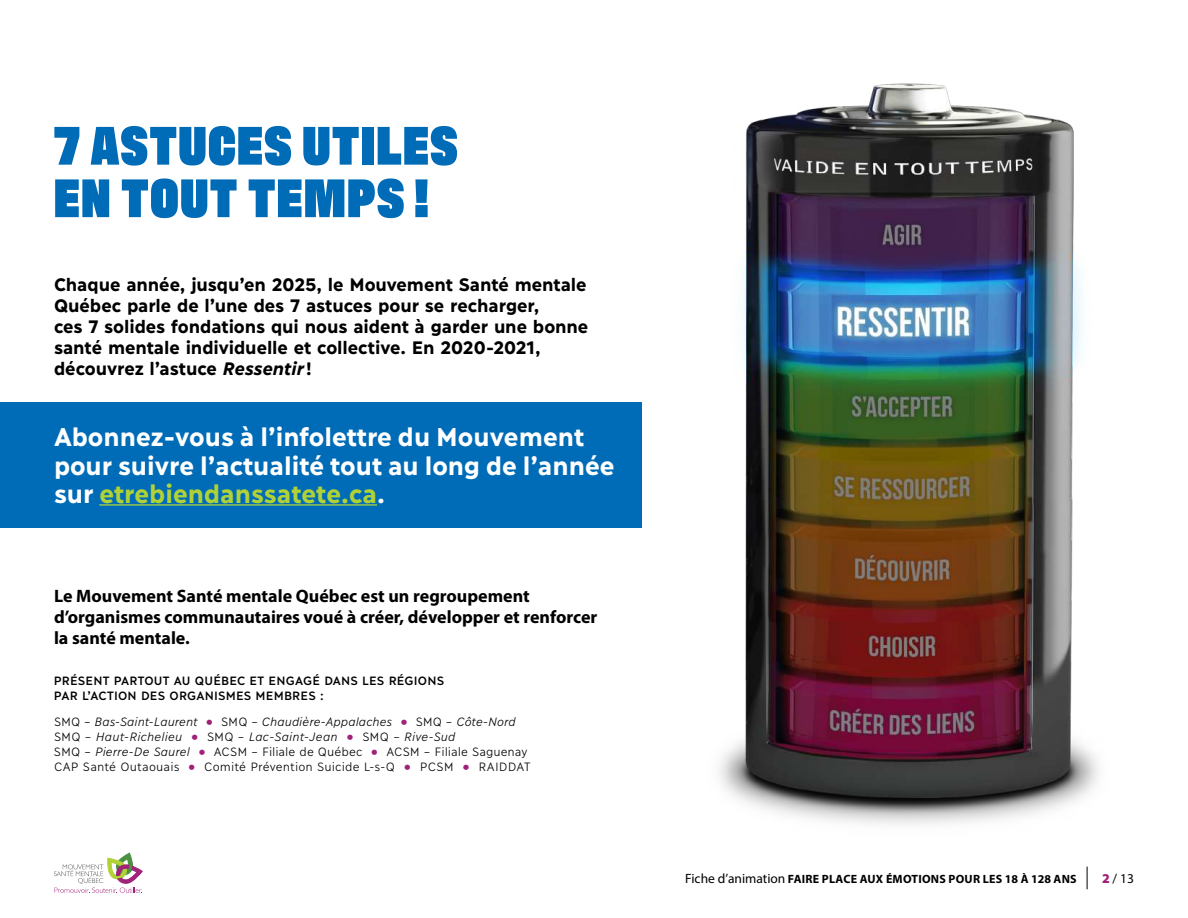
<style>
.page{position:relative;width:1188px;height:918px;background:#fff}
.page>*{position:absolute;margin:0;border:0;box-sizing:border-box;transform-origin:0 0}
.t1{font:800 55.5px/52.5px "Antarctican Headline";letter-spacing:.025em;color:#006cb7}
.t2{font:700 25.5px/28.5px "Ilisarniq";color:#fff}
.t3{font:700 18px/21px "Ilisarniq";letter-spacing:-.005em;color:#000}
.t4{font:700 18px/21px "Myriad Pro";color:#000}
.t5{font:13.5px "Myriad Pro";color:#000}
.t6{font:300 12px/15px "Ilisarniq";letter-spacing:.005em;color:#000}
.t7{font:600 12px/15px "Ilisarniq";letter-spacing:.015em;color:#000}
.t8{font:700 12px "Myriad Pro";letter-spacing:.02em;color:#000}
.s1{font-style:italic}
.s2{color:#b0d237}
.s3{font-weight:900;font-size:19.5px;color:#a12279}
.s4{font-weight:400;font-size:13.5px}
.s5{font-weight:900;color:#a12279}
</style>
<div class="page">
<svg style="left:54px;top:853px;width:88px;height:40px"></svg>
<svg style="left:1087px;top:867px;width:1px;height:22px"></svg>
<img style="left:719px;top:83px;width:380px;height:741px">
<div style="left:0;top:403px;width:642px;height:125px;background:#006cb7"></div>
<hr style="left:99px;top:504px;width:278px;height:2px;background:#b0d237">
<h1 class="t1" style="left:54px;top:115px;width:405px">7 ASTUCES UTILES<br>EN TOUT TEMPS !</h1>
<p class="t3" style="left:54px;top:273px;width:536px">Chaque année, jusqu’en 2025, le Mouvement Santé mentale Québec parle de l’une des 7 astuces pour se recharger,<br>ces 7 solides fondations qui nous aident à garder une bonne santé mentale individuelle et collective. En 2020-2021, découvrez l’astuce <span class="s1">Ressentir</span> !</p>
<h2 class="t2" style="left:54px;top:421px;width:562px">Abonnez-vous à l’infolettre du Mouvement pour suivre l’actualité tout au long de l’année sur <span class="s2">etrebiendanssatete.ca</span>.</h2>
<h3 class="t4" style="left:54px;top:585px;width:545px">Le Mouvement Santé mentale Québec est un regroupement d’organismes communautaires voué à créer, développer et renforcer la santé mentale.</h3>
<p class="t7" style="left:54px;top:672px;width:392px">PRÉSENT PARTOUT AU QUÉBEC ET ENGAGÉ DANS LES RÉGIONS<br>PAR L’ACTION DES ORGANISMES MEMBRES :</p>
<p class="t6" style="left:54px;top:714px;width:478px">SMQ – <span class="s1">Bas-Saint-Laurent</span> <span class="s3">•</span> SMQ – <span class="s1">Chaudière-Appalaches</span> <span class="s3">•</span> SMQ – <span class="s1">Côte-Nord </span>SMQ – <span class="s1">Haut-Richelieu</span> <span class="s3">•</span> SMQ – <span class="s1">Lac-Saint-Jean</span> <span class="s3">•</span> SMQ – <span class="s1">Rive-Sud<br></span>SMQ – <span class="s1">Pierre-De Saurel</span> <span class="s3">•</span> ACSM – Filiale de Québec <span class="s3">•</span> ACSM – Filiale Saguenay CAP Santé Outaouais <span class="s3">•</span> Comité Prévention Suicide L-s-Q <span class="s3">•</span> PCSM <span class="s3">•</span> RAIDDAT</p>
<p class="t8" style="left:685px;top:871px;width:393px"><span class="s4">Fiche d’animation</span> FAIRE PLACE AUX ÉMOTIONS POUR LES 18 À 128 ANS</p>
<p class="t5" style="left:1102px;top:870px;width:33px"><span class="s5">2</span>/ 13</p>
</div>
